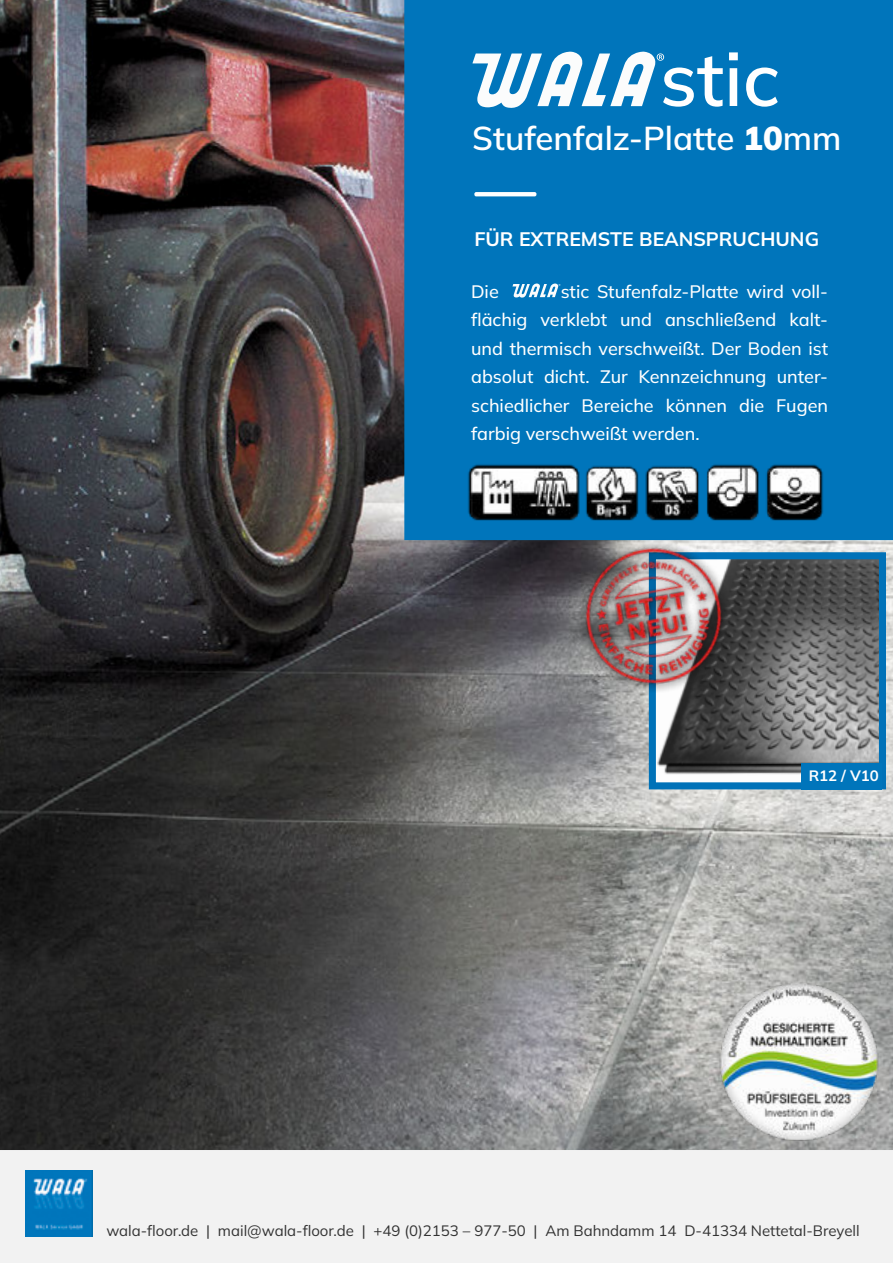
<style>
.page{position:relative;width:893px;height:1263px;background:#fff}
.page>*{position:absolute;margin:0;border:0;box-sizing:border-box;transform-origin:0 0}
.t1{font:200 75px "Mulish";color:#fff}
.t2{font:200 33px "Mulish";color:#fff}
.t3{font:200 19.5px "Mulish";color:#fff}
.t4{font:200 18px/28.5px "Mulish";color:#fff;text-align:justify}
.t5{font:200 15px "Mulish";color:#333}
.t6{font:200 15px "Mulish";color:#fff}
</style>
<div class="page">
<img style="left:0;top:0;width:893px;height:1150px">
<div style="left:404px;top:0;width:489px;height:540px;background:#0075bb"></div>
<svg style="left:474px;top:192px;width:62px;height:4px"></svg>
<svg style="left:512px;top:283px;width:48px;height:15px"></svg>
<div style="left:0;top:1150px;width:893px;height:113px;background:#f2f2f2"></div>
<img style="left:26px;top:1171px;width:66px;height:66px">
<svg style="left:472px;top:51px;width:192px;height:57px"></svg>
<img style="left:463px;top:456px;width:365px;height:66px">
<img style="left:718px;top:981px;width:163px;height:162px">
<img style="left:657px;top:560px;width:221px;height:221px">
<div style="left:649px;top:552px;width:237px;height:237px;border:7px solid #0072b8"></div>
<img style="left:574px;top:536px;width:161px;height:161px">
<div style="left:801px;top:763px;width:81px;height:26px;background:#0075bb"></div>
<h1 class="t1" style="left:660px;top:36px;width:122px">stic</h1>
<h2 class="t2" style="left:472px;top:119px;width:371px">Stufenfalz-Platte 10mm</h2>
<p class="t3" style="left:474px;top:228px;width:346px">FÜR EXTREMSTE BEANSPRUCHUNG</p>
<p class="t4" style="left:471px;top:277px;width:29px">Die</p>
<p class="t4" style="left:471px;top:277px;width:358px;text-indent:90px">stic Stufenfalz-Platte wird voll&shy;flächig verklebt und anschließend kalt&shy;und thermisch verschweißt. Der Boden ist absolut dicht. Zur Kennzeichnung unter&shy;schiedlicher Bereiche können die Fugen farbig verschweißt werden.</p>
<p class="t6" style="left:809px;top:767px;width:72px">R12 / V10</p>
<p class="t5" style="left:106px;top:1221px;width:755px">wala-floor.de | mail@wala-floor.de | +49 (0)2153 – 977-50 | Am Bahndamm 14 D-41334 Nettetal-Breyell</p>
</div>
